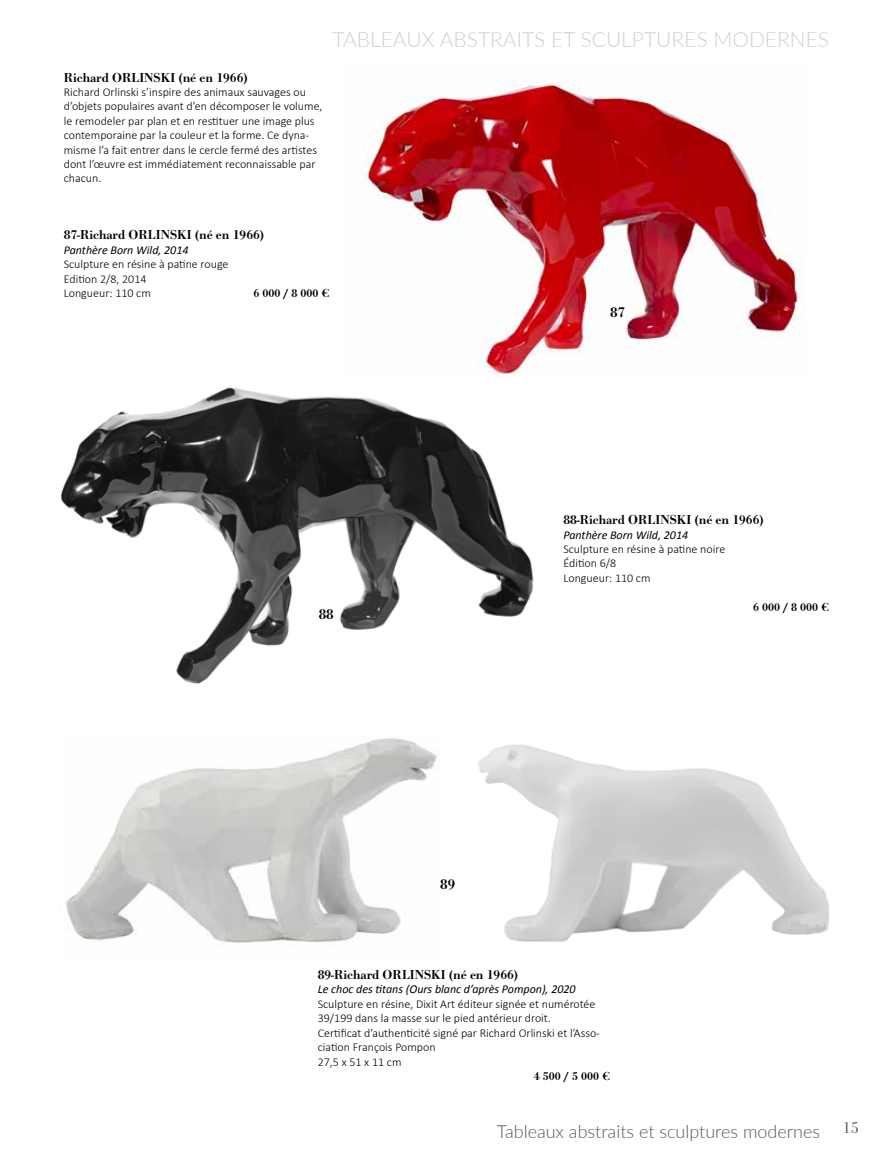
<style>
.page{position:relative;width:893px;height:1149px;background:#fff}
.page>*{position:absolute;margin:0;border:0;box-sizing:border-box;transform-origin:0 0}
.t1{font:300 21px "Lato";color:#d0d0d0}
.t2{font:300 18px "Lato";color:#575756}
.t3{font:500 15px "Bodoni URW";color:#000}
.t4{font:500 13.5px "Bodoni URW";color:#000}
.t5{font:300 12px/14.4px "Calibri";color:#000}
.t6{font:italic 12px "Calibri";color:#000}
.t7{font:500 12px "Bodoni URW";color:#000}
</style>
<div class="page">
<img style="left:361px;top:79px;width:442px;height:296px">
<img style="left:60px;top:387px;width:474px;height:297px">
<img style="left:66px;top:738px;width:371px;height:208px">
<img style="left:478px;top:744px;width:352px;height:198px">
<p class="t4" style="left:64px;top:69px;width:185px">Richard ORLINSKI (né en 1966)</p>
<p class="t5" style="left:64px;top:85px;width:260px">Richard Orlinski s’inspire des animaux sauvages ou d’objets populaires avant d’en décomposer le volume, le remodeler par plan et en restituer une image plus contemporaine par la couleur et la forme. Ce dyna&shy;misme l’a fait entrer dans le cercle fermé des artistes dont l’œuvre est immédiatement reconnaissable par chacun.</p>
<h1 class="t1" style="left:332px;top:25px;width:498px">TABLEAUX ABSTRAITS ET SCULPTURES MODERNES</h1>
<p class="t4" style="left:64px;top:227px;width:202px">87-Richard ORLINSKI (né en 1966)</p>
<p class="t6" style="left:64px;top:241px;width:126px">Panthère Born Wild, 2014</p>
<p class="t5" style="left:64px;top:257px;width:166px">Sculpture en résine à patine rouge<br>Edition 2/8, 2014<br>Longueur: 110 cm</p>
<p class="t7" style="left:253px;top:286px;width:78px">6 000 / 8 000 €</p>
<p class="t3" style="left:319px;top:604px;width:16px">88</p>
<p class="t3" style="left:440px;top:874px;width:16px">89</p>
<p class="t3" style="left:610px;top:303px;width:16px">87</p>
<p class="t4" style="left:563px;top:511px;width:202px">88-Richard ORLINSKI (né en 1966)</p>
<p class="t6" style="left:563px;top:526px;width:126px">Panthère Born Wild, 2014</p>
<p class="t5" style="left:563px;top:541px;width:163px">Sculpture en résine à patine noire<br>Édition 6/8<br>Longueur: 110 cm</p>
<p class="t7" style="left:753px;top:599px;width:78px">6 000 / 8 000 €</p>
<p class="t4" style="left:318px;top:966px;width:202px">89-Richard ORLINSKI (né en 1966)</p>
<p class="t6" style="left:318px;top:980px;width:259px">Le choc des titans (Ours blanc d’après Pompon), 2020</p>
<p class="t5" style="left:318px;top:996px;width:284px">Sculpture en résine, Dixit Art éditeur signée et numérotée 39/199 dans la masse sur le pied antérieur droit.<br>Certificat d’authenticité signé par Richard Orlinski et l’Asso&shy;ciation François Pompon<br>27,5 x 51 x 11 cm</p>
<p class="t7" style="left:534px;top:1068px;width:78px">4 500 / 5 000 €</p>
<h2 class="t2" style="left:497px;top:1118px;width:364px">Tableaux abstraits et sculptures modernes <sup>15</sup></h2>
</div>
